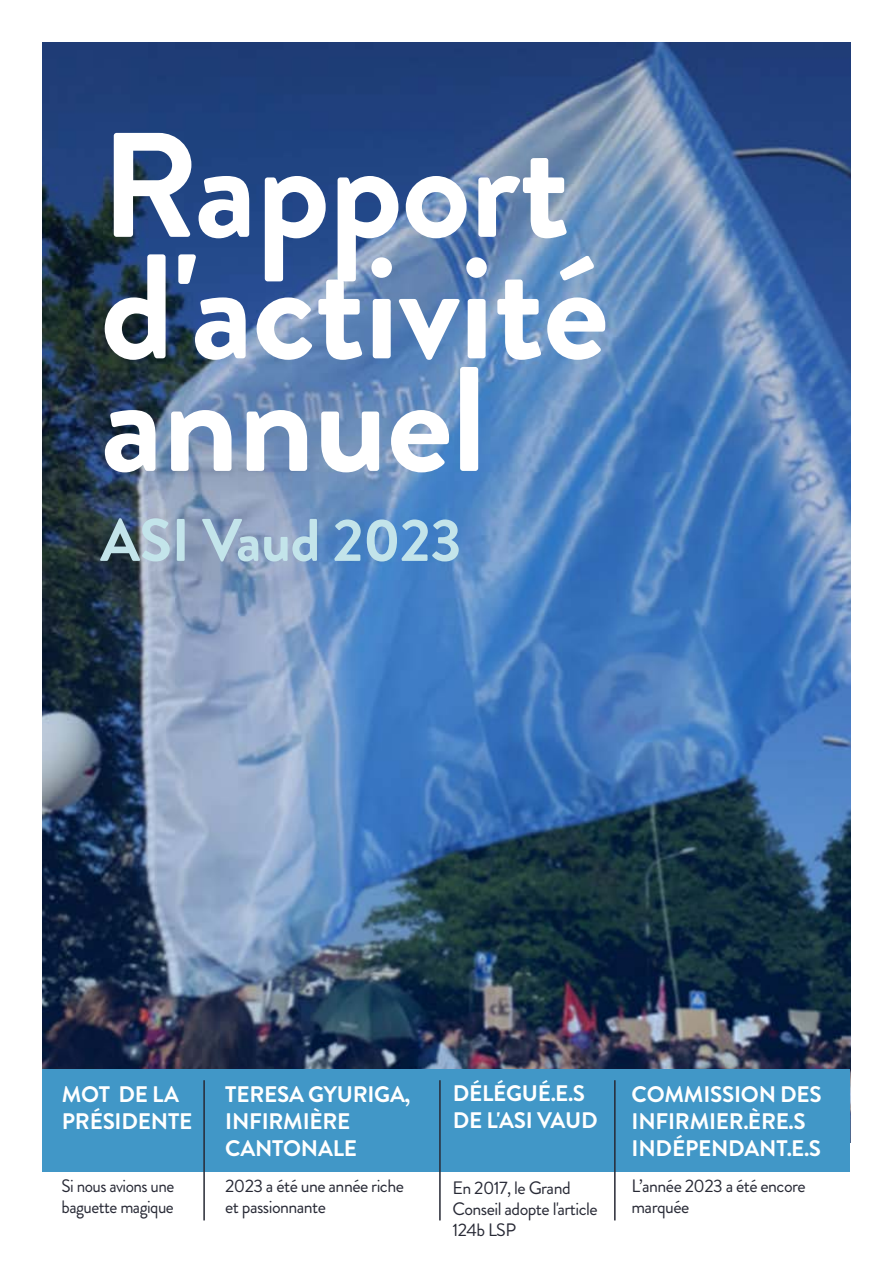
<style>
.page{position:relative;width:893px;height:1263px;background:#fff}
.page>*{position:absolute;margin:0;border:0;box-sizing:border-box;transform-origin:0 0}
.t1{font:700 148.5px/117px "Brandon Grotesque";letter-spacing:-.01em;color:#fff}
.t2{font:700 60px "Brandon Grotesque";letter-spacing:-.01em;color:#c3e4ea}
.t3{font:700 22.5px/27px "Brandon Grotesque";letter-spacing:-.01em;color:#fff}
.t4{font:18px/21px "Brandon Grotesque";letter-spacing:-.03em;color:#272935}
.t5{font:18px/21px "Brandon Grotesque";letter-spacing:-.03em;color:#272935;scale:.96 1}
</style>
<div class="page">
<img style="left:43px;top:43px;width:807px;height:1026px">
<div style="left:43px;top:1069px;width:807px;height:103px;background:#4197c7"></div>
<hr style="left:203px;top:1080px;width:2px;height:140px;background:#272935">
<hr style="left:439px;top:1080px;width:2px;height:140px;background:#272935">
<hr style="left:614px;top:1080px;width:2px;height:140px;background:#272935">
<h1 class="t1" style="left:100px;top:129px;width:510px">Rapport d'activité annuel</h1>
<h2 class="t2" style="left:100px;top:498px;width:363px">ASI Vaud 2023</h2>
<p class="t3" style="left:62px;top:1081px;width:132px">MOT DE LA<br>PRÉSIDENTE</p>
<p class="t5" style="left:62px;top:1175px;width:119px">Si nous avions une baguette magique</p>
<p class="t3" style="left:225px;top:1081px;width:187px">TERESA GYURIGA,<br>INFIRMIÈRE<br>CANTONALE</p>
<p class="t4" style="left:225px;top:1175px;width:180px">2023 a été une année riche et passionnante</p>
<p class="t3" style="left:453px;top:1080px;width:146px">DÉLÉGUÉ.E.S<br>DE L'ASI VAUD</p>
<p class="t4" style="left:452px;top:1177px;width:147px">En 2017, le Grand<br>Conseil adopte l'article<br>124b LSP</p>
<p class="t3" style="left:632px;top:1080px;width:192px">COMMISSION DES<br>INFIRMIER.ÈRE.S<br>INDÉPENDANT.E.S</p>
<p class="t4" style="left:631px;top:1175px;width:176px">L’année 2023 a été encore marquée</p>
</div>
